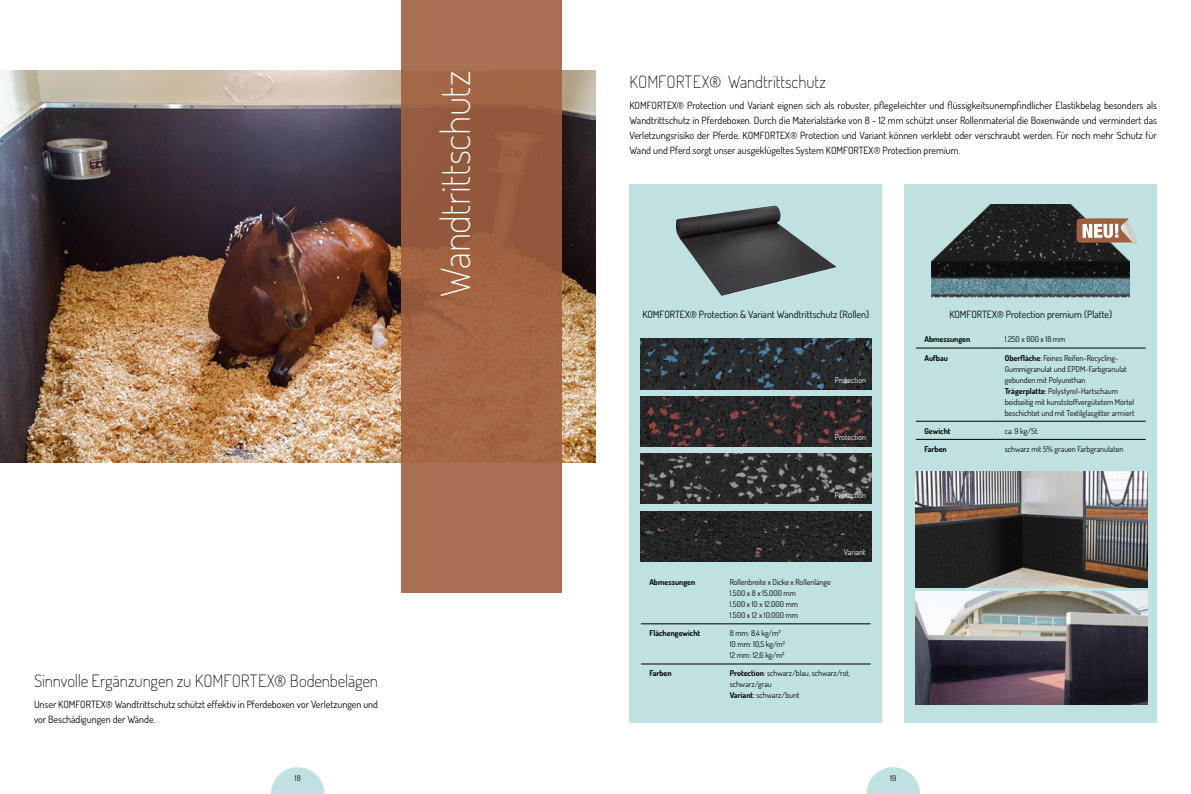
<style>
.page{position:relative;width:1191px;height:794px;background:#fff}
.page>*{position:absolute;margin:0;border:0;box-sizing:border-box;transform-origin:0 0}
.t1{font:200 40px "Dosis";letter-spacing:-.015em;color:#fff}
.t2{font:200 17px "Dosis";letter-spacing:-.005em;color:#000}
.t3{font:10px/15px "Dosis";color:#000}
.t4{font:8px/11px "Dosis";color:#000}
.t5{font:700 8px "Dosis";color:#000}
.t6{font:8px "Dosis";color:#fff}
.s1{font-weight:700}
</style>
<div class="page">
<div style="left:629px;top:185px;width:253px;height:538px;background:#bfe1e0"></div>
<div style="left:904px;top:185px;width:253px;height:538px;background:#bfe1e0"></div>
<img style="left:0;top:71px;width:595px;height:391px">
<svg style="left:401px;top:0;width:160px;height:592px"></svg>
<hr style="left:641px;top:623px;width:80px;height:1px;background:#000">
<hr style="left:721px;top:623px;width:149px;height:1px;background:#000">
<hr style="left:641px;top:664px;width:80px;height:1px;background:#000">
<hr style="left:721px;top:664px;width:149px;height:1px;background:#000">
<hr style="left:916px;top:348px;width:80px;height:1px;background:#000">
<hr style="left:996px;top:348px;width:149px;height:1px;background:#000">
<hr style="left:916px;top:421px;width:80px;height:1px;background:#000">
<hr style="left:996px;top:421px;width:149px;height:1px;background:#000">
<hr style="left:916px;top:439px;width:80px;height:1px;background:#000">
<hr style="left:996px;top:439px;width:149px;height:1px;background:#000">
<img style="left:640px;top:339px;width:231px;height:50px">
<img style="left:916px;top:472px;width:231px;height:115px">
<img style="left:916px;top:591px;width:231px;height:113px">
<img style="left:640px;top:396px;width:231px;height:50px">
<img style="left:640px;top:453px;width:231px;height:51px">
<img style="left:640px;top:511px;width:231px;height:50px">
<img style="left:676px;top:206px;width:160px;height:90px">
<img style="left:931px;top:204px;width:198px;height:93px">
<svg style="left:1076px;top:218px;width:62px;height:26px"></svg>
<svg style="left:271px;top:767px;width:53px;height:27px"></svg>
<svg style="left:866px;top:767px;width:54px;height:27px"></svg>
<h1 class="t1" style="left:429px;top:297px;width:227px;rotate:-90deg">Wandtrittschutz</h1>
<h2 class="t2" style="left:34px;top:670px;width:345px">Sinnvolle Ergänzungen zu KOMFORTEX® Bodenbelägen</h2>
<p class="t3" style="left:34px;top:696px;width:345px">Unser KOMFORTEX® Wandtrittschutz schützt effektiv in Pferdeboxen vor Verletzungen und vor Beschädigungen der Wände.</p>
<h2 class="t2" style="left:629px;top:71px;width:198px">KOMFORTEX® Wandtrittschutz</h2>
<p class="t3" style="left:629px;top:98px;width:529px;text-align:justify">KOMFORTEX® Protection und Variant eignen sich als robuster, pflegeleichter und flüssigkeitsunempfindlicher Elastikbelag besonders als Wandtrittschutz in Pferdeboxen. Durch die Materialstärke von 8 - 12 mm schützt unser Rollenmaterial die Boxenwände und vermindert das Verletzungsrisiko der Pferde. KOMFORTEX® Protection und Variant können verklebt oder verschraubt werden. Für noch mehr Schutz für Wand und Pferd sorgt unser ausgeklügeltes System KOMFORTEX® Protection premium.</p>
<p class="t3" style="left:642px;top:306px;width:228px">KOMFORTEX® Protection &amp; Variant Wandtrittschutz (Rollen)</p>
<p class="t6" style="left:835px;top:375px;width:33px">Protection</p>
<p class="t6" style="left:835px;top:432px;width:33px">Protection</p>
<p class="t6" style="left:835px;top:490px;width:33px">Protection</p>
<p class="t6" style="left:844px;top:547px;width:23px">Variant</p>
<p class="t5" style="left:649px;top:577px;width:47px">Abmessungen</p>
<p class="t4" style="left:729px;top:576px;width:102px">Rollenbreite x Dicke x Rollenlänge<br>1.500 x 8 x 15.000 mm<br>1.500 x 10 x 12.000 mm<br>1.500 x 12 x 10.000 mm</p>
<p class="t5" style="left:649px;top:628px;width:52px">Flächengewicht</p>
<p class="t4" style="left:729px;top:627px;width:57px">8 mm: 8,4 kg/m²<br>10 mm: 10,5 kg/m²<br>12 mm: 12,6 kg/m²</p>
<p class="t5" style="left:649px;top:668px;width:24px">Farben</p>
<p class="t4" style="left:729px;top:668px;width:122px"><span class="s1">Protection</span>: schwarz/blau, schwarz/rot, schwarz/grau<br><span class="s1">Variant</span>: schwarz/bunt</p>
<p class="t3" style="left:949px;top:306px;width:164px">KOMFORTEX® Protection premium (Platte)</p>
<p class="t5" style="left:924px;top:334px;width:47px">Abmessungen</p>
<p class="t4" style="left:1004px;top:334px;width:62px">1.250 x 600 x 18 mm</p>
<p class="t5" style="left:924px;top:352px;width:25px">Aufbau</p>
<p class="t4" style="left:1004px;top:352px;width:131px"><span class="s1">Oberfläche</span>: Feines Reifen-Recycling-Gummigranulat und EPDM-Farbgranulat gebunden mit Polyurethan<br><span class="s1">Trägerplatte</span>: Polystyrol-Hartschaum beidseitig mit kunststoffvergütetem Mörtel beschichtet und mit Textilglasgitter armiert</p>
<p class="t5" style="left:924px;top:425px;width:28px">Gewicht</p>
<p class="t4" style="left:1004px;top:425px;width:36px">ca. 9 kg/St.</p>
<p class="t5" style="left:924px;top:444px;width:24px">Farben</p>
<p class="t4" style="left:1004px;top:443px;width:120px">schwarz mit 5% grauen Farbgranulaten</p>
<p class="t4" style="left:295px;top:772px;width:7px">18</p>
<p class="t4" style="left:890px;top:772px;width:7px">19</p>
</div>
